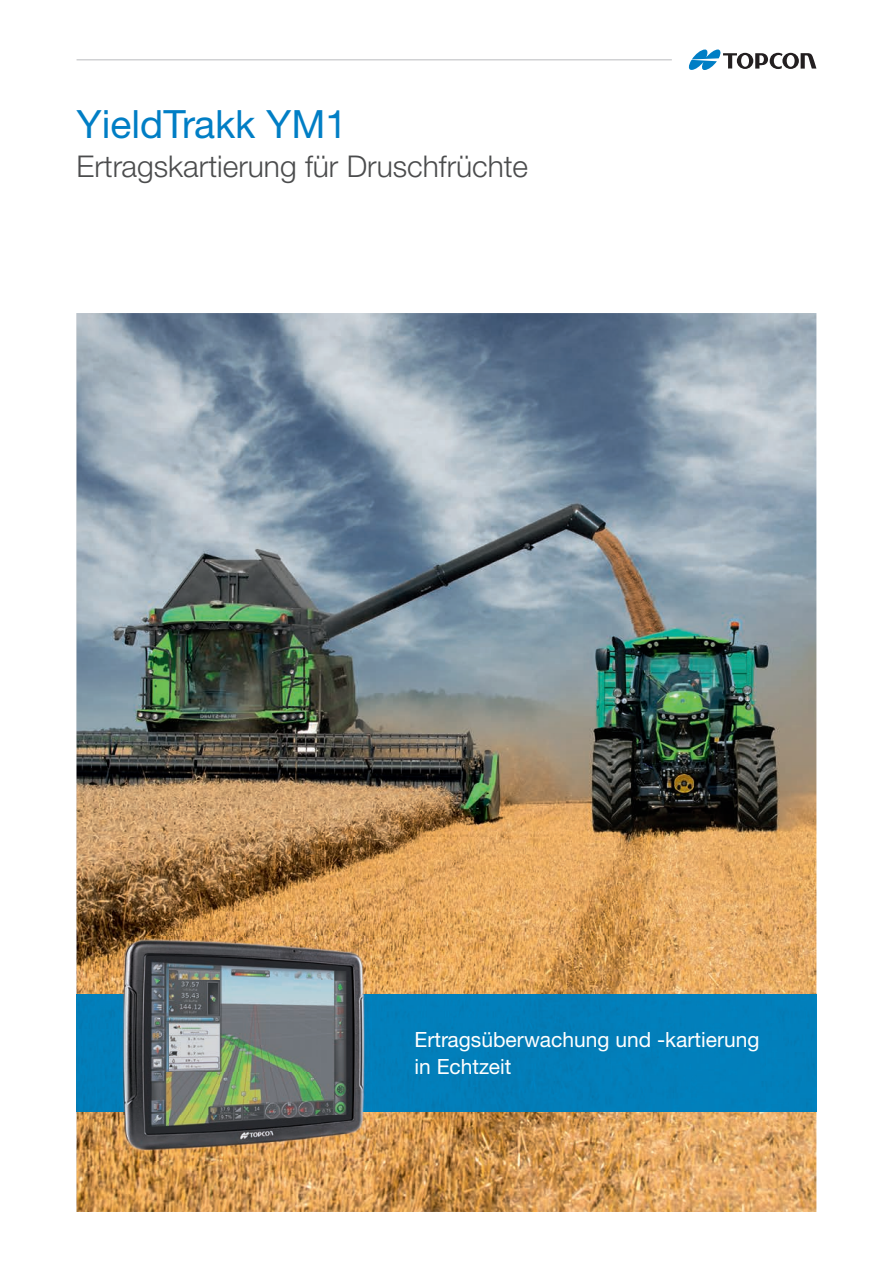
<style>
.page{position:relative;width:893px;height:1263px;background:#fff}
.page>*{position:absolute;margin:0;border:0;box-sizing:border-box;transform-origin:0 0}
.t1{font:39px "Helvetica Neue LTW1 G";color:#007ec5}
.t2{font:300 30px "Helvetica Neue LTW1 G";color:#4b4c4d}
.t3{font:21px/27px "Helvetica Neue LTW1 G";color:#fff}
</style>
<div class="page">
<hr style="left:77px;top:59px;width:595px;height:2px;background:#d1d2d4">
<svg style="left:688px;top:49px;width:128px;height:21px"></svg>
<img style="left:77px;top:313px;width:739px;height:899px">
<div style="left:77px;top:995px;width:43px;height:117px;background:#027eb9"></div>
<div style="left:371px;top:995px;width:445px;height:117px;background:#027fba"></div>
<img style="left:120px;top:936px;width:251px;height:224px">
<h1 class="t1" style="left:77px;top:100px;width:272px">YieldTrakk YM1</h1>
<h2 class="t2" style="left:77px;top:148px;width:453px">Ertragskartierung für Druschfrüchte</h2>
<p class="t3" style="left:415px;top:1026px;width:346px">Ertragsüberwachung und -kartierung in Echtzeit</p>
</div>
